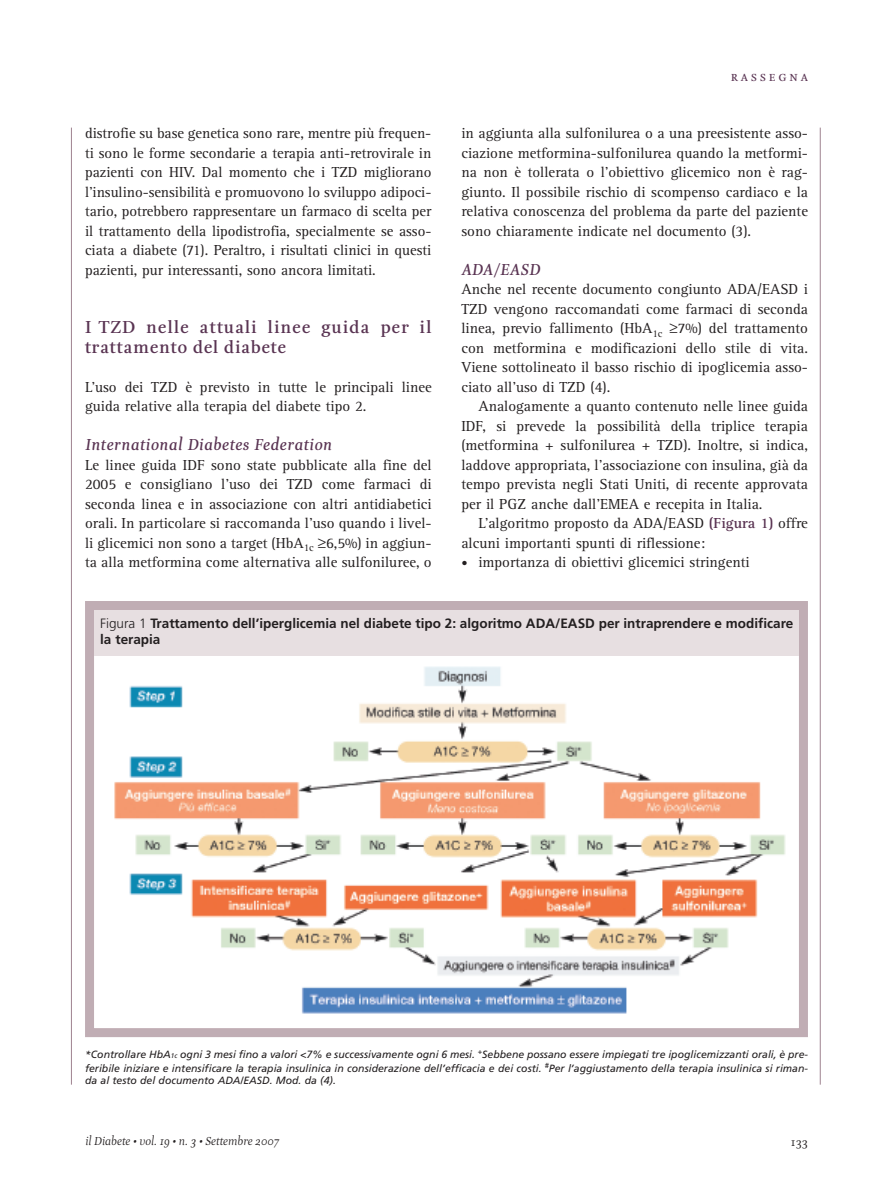
<style>
.page{position:relative;width:893px;height:1191px;background:#fff}
.page>*{position:absolute;margin:0;border:0;box-sizing:border-box;transform-origin:0 0}
.t1{font:700 18px/19.5px "Esta";letter-spacing:.07em;color:#593352}
.t2{font:italic 700 16.5px "Esta";letter-spacing:.05em;color:#593352}
.t3{font:15px/19.5px "Rotis Serif";color:#231f20;text-align:justify}
.t4{font:15px "Esta Small Caps";letter-spacing:.185em;color:#593352}
.t5{font:700 13.5px/16.5px "Frutiger";color:#231f20}
.t6{font:italic 12px "Esta";color:#231f20}
.t7{font:12px "Esta";color:#231f20}
.t8{font:italic 10.5px/13.6px "Frutiger";color:#231f20}
.s1{font-weight:700;color:#593352}
.s2{font-size:12px}
.s3{font-weight:300}
.s4{font-size:6.75px}
</style>
<div class="page">
<hr style="left:820px;top:128px;width:1px;height:956px;background:#9f8390">
<hr style="left:71px;top:128px;width:1px;height:956px;background:#9f8390">
<img style="left:114px;top:655px;width:676px;height:359px">
<div style="left:85px;top:601px;width:723px;height:436px;border:9px solid #c0adb4"></div>
<div style="left:94px;top:610px;width:705px;height:45px;background:#e7dfe1"></div>
<p class="t3" style="left:85px;top:125px;width:348px">distrofie su base genetica sono rare, mentre più frequen&shy;ti sono le forme secondarie a terapia anti-retrovirale in pazienti con HIV. Dal momento che i TZD migliorano l’insulino-sensibilità e promuovono lo sviluppo adipoci&shy;tario, potrebbero rappresentare un farmaco di scelta per il trattamento della lipodistrofia, specialmente se asso&shy;ciata a diabete (71). Peraltro, i risultati clinici in questi pazienti, pur interessanti, sono ancora limitati.</p>
<p class="t1" style="left:85px;top:317px;width:348px">I TZD nelle attuali linee guida per il trattamento del diabete</p>
<p class="t3" style="left:85px;top:378px;width:348px">L’uso dei TZD è previsto in tutte le principali linee guida relative alla terapia del diabete tipo 2.</p>
<p class="t2" style="left:85px;top:435px;width:248px">International Diabetes Federation</p>
<p class="t3" style="left:85px;top:456px;width:348px">Le linee guida IDF sono state pubblicate alla fine del 2005 e consigliano l’uso dei TZD come farmaci di seconda linea e in associazione con altri antidiabetici orali. In particolare si raccomanda l’uso quando i livel&shy;li glicemici non sono a target (HbA<sub>1c</sub> ≥6,5%) in aggiun&shy;ta alla metformina come alternativa alle sulfoniluree, o</p>
<p class="t4" style="left:731px;top:67px;width:79px">rassegna</p>
<p class="t3" style="left:461px;top:125px;width:348px">in aggiunta alla sulfonilurea o a una preesistente asso&shy;ciazione metformina-sulfonilurea quando la metformi&shy;na non è tollerata o l’obiettivo glicemico non è rag&shy;giunto. Il possibile rischio di scompenso cardiaco e la relativa conoscenza del problema da parte del paziente sono chiaramente indicate nel documento (3).</p>
<p class="t2" style="left:461px;top:259px;width:80px">ADA/EASD</p>
<p class="t3" style="left:461px;top:281px;width:348px">Anche nel recente documento congiunto ADA/EASD i TZD vengono raccomandati come farmaci di seconda linea, previo fallimento (HbA<sub>1c</sub> ≥7%) del trattamento con metformina e modificazioni dello stile di vita.<br>Viene sottolineato il basso rischio di ipoglicemia asso&shy;ciato all’uso di TZD (4).</p>
<p class="t3" style="left:461px;top:398px;width:348px;text-indent:17px">Analogamente a quanto contenuto nelle linee guida IDF, si prevede la possibilità della triplice terapia (metformina + sulfonilurea + TZD). Inoltre, si indica, laddove appropriata, l’associazione con insulina, già da tempo prevista negli Stati Uniti, di recente approvata per il PGZ anche dall’EMEA e recepita in Italia.</p>
<p class="t3" style="left:461px;top:515px;width:348px;text-indent:17px">L’algoritmo proposto da ADA/EASD <span class="s1">(Figura 1)</span> offre alcuni importanti spunti di riflessione:</p>
<p class="t3" style="left:461px;top:554px;width:290px"><span class="s2">•</span> importanza di obiettivi glicemici stringenti</p>
<p class="t5" style="left:100px;top:616px;width:695px"><span class="s3">Figura 1</span> Trattamento dell’iperglicemia nel diabete tipo 2: algoritmo ADA/EASD per intraprendere e modificare la terapia</p>
<p class="t8" style="left:85px;top:1048px;width:724px">*Controllare HbA<span class="s4">1c</span> ogni 3 mesi fino a valori &lt;7% e successivamente ogni 6 mesi. <sup>+</sup>Sebbene possano essere impiegati tre ipoglicemizzanti orali, è pre&shy;feribile iniziare e intensificare la terapia insulinica in considerazione dell’efficacia e dei costi. <sup>#</sup>Per l’aggiustamento della terapia insulinica si riman-</p>
<p class="t8" style="left:85px;top:1074px;width:252px">da al testo del documento ADA/EASD. Mod. da (4).</p>
<p class="t6" style="left:85px;top:1133px;width:195px">il Diabete • vol. 19 • n. 3 • Settembre 2007</p>
<p class="t7" style="left:791px;top:1135px;width:19px">133</p>
</div>
